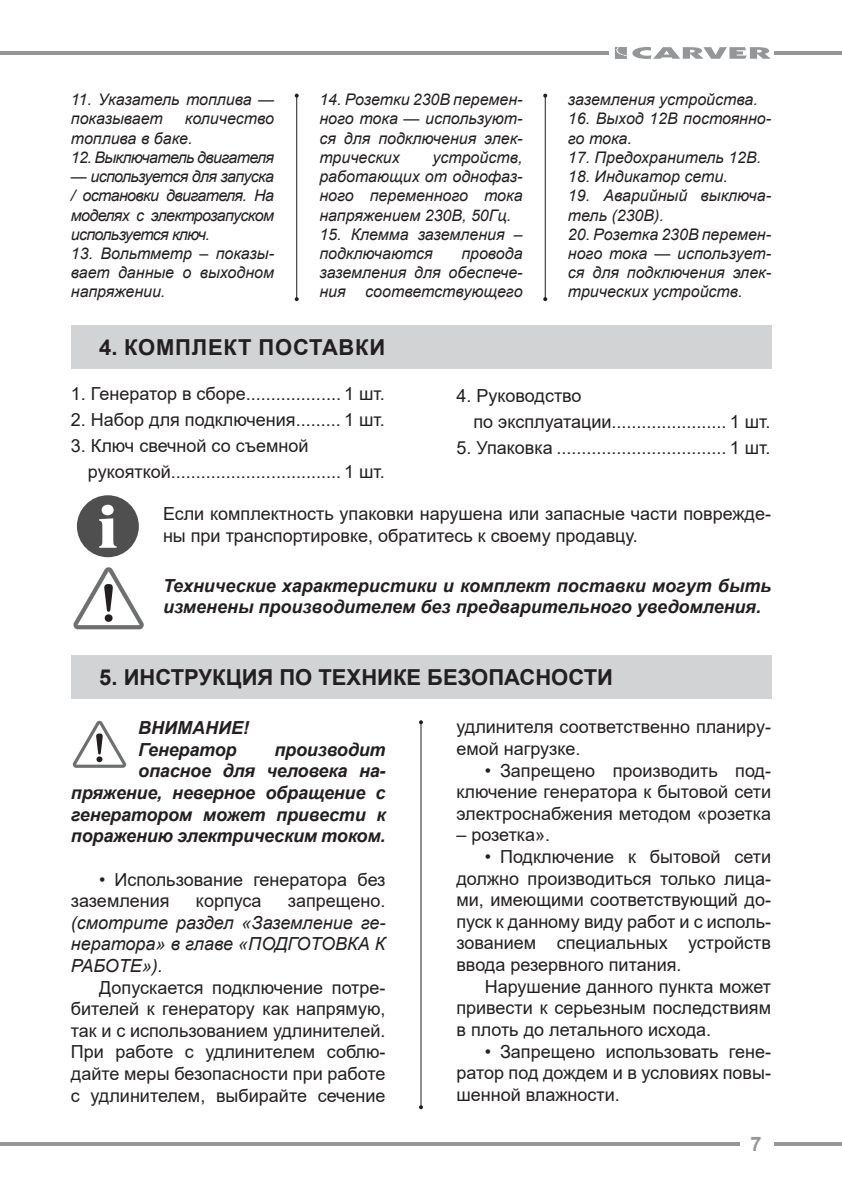
<style>
.page{position:relative;width:842px;height:1191px;background:#fff}
.page>*{position:absolute;margin:0;border:0;box-sizing:border-box;transform-origin:0 0}
.t1{font:700 22px "Arial";color:#231f20}
.t2{font:700 22px "Arial";letter-spacing:.035em;color:#231f20}
.t3{font:700 20px "Arial";color:#949698}
.t4{font:18px/21.6px "Arial";color:#231f20}
.t5{font:italic 700 18px/21.6px "Arial";letter-spacing:-.01em;color:#231f20}
.t6{font:italic 18px/21.6px "Arial";color:#231f20;text-align:justify}
.t7{font:italic 16px/19.2px "Arial";color:#231f20;text-align:justify}
.t8{font:italic 16px "Arial";letter-spacing:-.04em;color:#231f20}
</style>
<div class="page">
<hr style="left:0;top:1142px;width:740px;height:3px;background:#949698">
<hr style="left:0;top:51px;width:608px;height:4px;background:#949698">
<svg style="left:774px;top:1142px;width:68px;height:3px"></svg>
<hr style="left:774px;top:51px;width:68px;height:4px;background:#949698">
<svg style="left:615px;top:47px;width:156px;height:12px"></svg>
<hr style="left:296px;top:96px;width:1px;height:203px;background:#231f20">
<svg style="left:295px;top:94px;width:4px;height:4px"></svg>
<svg style="left:295px;top:297px;width:4px;height:4px"></svg>
<hr style="left:545px;top:96px;width:1px;height:203px;background:#231f20">
<svg style="left:543px;top:94px;width:4px;height:4px"></svg>
<svg style="left:543px;top:297px;width:4px;height:4px"></svg>
<svg style="left:73px;top:721px;width:53px;height:47px"></svg>
<hr style="left:420px;top:722px;width:1px;height:385px;background:#231f20">
<svg style="left:419px;top:720px;width:4px;height:4px"></svg>
<svg style="left:419px;top:1105px;width:4px;height:4px"></svg>
<div style="left:71px;top:655px;width:700px;height:43px;background:#d1d3d4"></div>
<div style="left:71px;top:325px;width:700px;height:44px;background:#d1d3d4"></div>
<svg style="left:73px;top:567px;width:71px;height:62px"></svg>
<div style="left:77px;top:495px;width:62px;height:62px;background:#4f4f4f;border-radius:50%"></div>
<svg style="left:99px;top:505px;width:18px;height:43px"></svg>
<p class="t7" style="left:71px;top:90px;width:205px">11. Указатель топлива — показывает</p>
<p class="t7" style="left:71px;top:109px;width:205px;text-indent:114px">количество топлива в баке.</p>
<p class="t8" style="left:71px;top:147px;width:205px">12. Выключатель двигателя</p>
<p class="t7" style="left:71px;top:167px;width:205px">— используется для запуска / остановки двигателя. На моделях с электрозапуском используется ключ.</p>
<p class="t7" style="left:71px;top:244px;width:205px">13. Вольтметр – показы&shy;вает данные о выходном напряжении.</p>
<p class="t7" style="left:319px;top:90px;width:205px">14. Розетки 230В перемен&shy;ного тока — используют&shy;ся для подключения элек&shy;трических</p>
<p class="t7" style="left:319px;top:148px;width:205px;text-indent:113px">устройств, работающих от однофаз&shy;ного переменного тока напряжением 230В, 50Гц.</p>
<p class="t7" style="left:319px;top:225px;width:205px">15. Клемма заземления – подключаются</p>
<p class="t7" style="left:319px;top:244px;width:205px;text-indent:142px">провода заземления для обеспече&shy;ния соответствующего</p>
<p class="t2" style="left:99px;top:332px;width:288px">4. КОМПЛЕКТ ПОСТАВКИ</p>
<p class="t7" style="left:568px;top:90px;width:191px">заземления устройства.</p>
<p class="t7" style="left:568px;top:109px;width:205px">16. Выход 12В постоянно&shy;го тока.</p>
<p class="t7" style="left:568px;top:148px;width:195px">17. Предохранитель 12В.</p>
<p class="t7" style="left:568px;top:167px;width:161px">18. Индикатор сети.</p>
<p class="t7" style="left:568px;top:186px;width:205px">19. Аварийный выключа&shy;тель (230В).</p>
<p class="t7" style="left:568px;top:225px;width:205px">20. Розетка 230В перемен&shy;ного тока — использует&shy;ся для подключения элек&shy;трических устройств.</p>
<p class="t4" style="left:71px;top:382px;width:316px">1. Генератор в сборе................... 1 шт.</p>
<p class="t4" style="left:71px;top:408px;width:316px">2. Набор для подключения......... 1 шт.</p>
<p class="t4" style="left:88px;top:432px;width:298px;line-height:26px;text-indent:-17px">3. Ключ свечной со съемной рукояткой.................................. 1 шт.</p>
<p class="t4" style="left:473px;top:382px;width:298px;line-height:26px;text-indent:-17px">4. Руководство<br>по эксплуатации....................... 1 шт.</p>
<p class="t4" style="left:456px;top:436px;width:316px">5. Упаковка .................................. 1 шт.</p>
<p class="t4" style="left:163px;top:503px;width:610px">Если комплектность упаковки нарушена или запасные части поврежде&shy;ны при транспортировке, обратитесь к своему продавцу.</p>
<p class="t5" style="left:163px;top:575px;width:610px">Технические характеристики и комплект поставки могут быть изменены производителем без предварительного уведомления.</p>
<p class="t1" style="left:99px;top:662px;width:515px">5. ИНСТРУКЦИЯ ПО ТЕХНИКЕ БЕЗОПАСНОСТИ</p>
<p class="t5" style="left:138px;top:717px;width:112px">ВНИМАНИЕ!<br>Генератор</p>
<p class="t5" style="left:71px;top:739px;width:316px;text-align:right">производит<br>опасное для человека на&shy;пряжение, неверное обращение с генератором может привести к поражению электрическим током.</p>
<p class="t4" style="left:71px;top:868px;width:316px;text-indent:28px">• Использование генератора без заземления</p>
<p class="t4" style="left:196px;top:890px;width:67px">корпуса</p>
<p class="t4" style="left:288px;top:890px;width:99px">запрещено.</p>
<p class="t6" style="left:71px;top:912px;width:316px">(смотрите раздел «Заземление ге&shy;нератора» в главе «ПОДГОТОВКА К РАБОТЕ»).</p>
<p class="t4" style="left:71px;top:976px;width:316px;text-align:justify;text-indent:28px">Допускается подключение потре&shy;бителей к генератору как напрямую, так и с использованием удлинителей.<br>При работе с удлинителем соблю&shy;дайте меры безопасности при работе с удлинителем, выбирайте сечение</p>
<p class="t4" style="left:456px;top:716px;width:316px">удлинителя соответственно планиру&shy;емой нагрузке.</p>
<p class="t4" style="left:456px;top:759px;width:316px;text-align:justify;text-indent:28px">• Запрещено производить под&shy;ключение генератора к бытовой сети электроснабжения методом «розетка</p>
<p class="t4" style="left:456px;top:824px;width:95px">– розетка».</p>
<p class="t4" style="left:456px;top:845px;width:316px;text-align:justify;text-indent:28px">• Подключение к бытовой сети должно производиться только лица&shy;ми, имеющими соответствующий до&shy;пуск к данному виду работ и с исполь&shy;зованием специальных устройств ввода резервного питания.</p>
<p class="t4" style="left:456px;top:975px;width:316px;text-align:justify;text-indent:28px">Нарушение данного пункта может привести к серьезным последствиям в плоть до летального исхода.</p>
<p class="t4" style="left:456px;top:1040px;width:316px;text-align:justify;text-indent:28px">• Запрещено использовать гене&shy;ратор под дождем и в условиях повы&shy;шенной влажности.</p>
<p class="t3" style="left:750px;top:1129px;width:13px">7</p>
</div>
